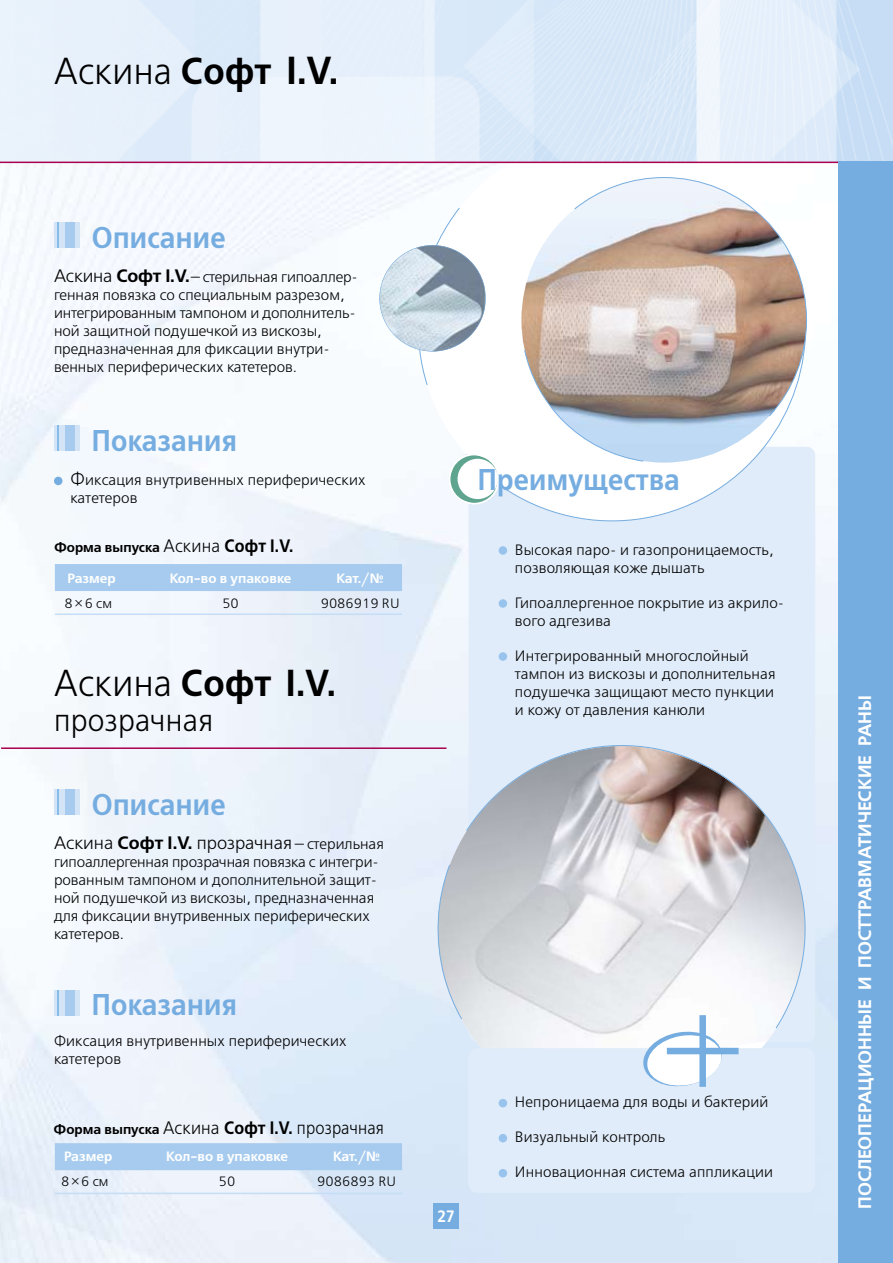
<style>
.page{position:relative;width:893px;height:1263px;background:#fff}
.page>*{position:absolute;margin:0;border:0;box-sizing:border-box;transform-origin:0 0}
.t1{font:116.4px "Free Set G";color:#76ade0}
.t2{font:37.5px "Free Set C";letter-spacing:.01em;color:#000;scale:.94 1}
.t3{font:700 37.5px "Free Set C";color:#000;scale:.94 1}
.t4{font:31.5px "Free Set C";letter-spacing:.01em;color:#000;scale:.94 1}
.t5{font:700 30px "Free Set C";letter-spacing:.01em;color:#76ade0;scale:.9 1}
.t6{font:700 18px "Free Set C";color:#fff}
.t7{font:18px "Free Set C";color:#000}
.t8{font:18px "Free Set C";color:#000;scale:.94 1}
.t9{font:700 16.5px "Free Set C";color:#fff;scale:.9 1}
.t10{font:15px/18px "Free Set C";color:#000}
.t11{font:15px/18px "Free Set C";color:#000;scale:.94 1}
.t12{font:700 13.5px "Free Set C";color:#fff}
.t13{font:13.5px "Free Set C";color:#000}
.t14{font:700 13.5px "Free Set C";color:#000}
.s1{font-weight:700}
.s2{font-weight:700;font-size:39px}
.s3{font-size:18px}
.s4{font-weight:700;font-size:18px}
.s5{font-weight:400;font-size:18px}
.s6{font-family:"Free Set";font-weight:300}
.s7{font-weight:400}
.s8{font-size:15px}
.s9{font-weight:700;font-size:13.5px}
</style>
<div class="page">
<div style="left:469px;top:447px;width:346px;height:595px;background:#e0ecf9;border-radius:9px"></div>
<svg style="left:407px;top:163px;width:410px;height:369px"></svg>
<svg style="left:413px;top:207px;width:394px;height:320px"></svg>
<svg style="left:445px;top:450px;width:58px;height:58px"></svg>
<svg style="left:414px;top:722px;width:415px;height:415px;fill:#e0ecf9"></svg>
<img style="left:414px;top:746px;width:402px;height:334px">
<svg style="left:433px;top:738px;width:379px;height:291px"></svg>
<div style="left:468px;top:1048px;width:347px;height:145px;background:#e0ecf9"></div>
<svg style="left:641px;top:1029px;width:83px;height:60px"></svg>
<div style="left:55px;top:1143px;width:347px;height:27px;background:#a6cbee"></div>
<hr style="left:55px;top:1192px;width:347px;height:2px;background:#c5ddf5">
<hr style="left:1px;top:747px;width:445px;height:2px;background:#a9004f">
<svg style="left:524px;top:177px;width:283px;height:285px"></svg>
<div style="left:433px;top:1203px;width:26px;height:26px;background:#76ade0"></div>
<img style="left:379px;top:245px;width:107px;height:106px;border-radius:53px">
<img style="left:0;top:0;width:893px;height:162px">
<hr style="left:0;top:162px;width:893px;height:1px;background:#a9004f">
<div style="left:839px;top:162px;width:54px;height:1101px;background:#76ade0"></div>
<div style="left:54px;top:222px;width:26px;height:26px;background:#d3e4f7"></div>
<svg style="left:58px;top:222px;width:1px;height:26px"></svg>
<div style="left:65px;top:222px;width:9px;height:26px;background:#a6cbee"></div>
<div style="left:499px;top:546px;width:8px;height:9px;background:#97c3ed;border-radius:50%"></div>
<div style="left:499px;top:599px;width:8px;height:9px;background:#97c3ed;border-radius:50%"></div>
<div style="left:499px;top:652px;width:8px;height:9px;background:#97c3ed;border-radius:50%"></div>
<div style="left:499px;top:1099px;width:8px;height:8px;background:#97c3ed;border-radius:50%"></div>
<div style="left:499px;top:1134px;width:8px;height:8px;background:#97c3ed;border-radius:50%"></div>
<div style="left:499px;top:1169px;width:8px;height:8px;background:#97c3ed;border-radius:50%"></div>
<div style="left:54px;top:789px;width:26px;height:26px;background:#d3e4f7"></div>
<svg style="left:58px;top:789px;width:1px;height:26px"></svg>
<div style="left:65px;top:789px;width:9px;height:26px;background:#a6cbee"></div>
<div style="left:55px;top:564px;width:347px;height:27px;background:#a6cbee"></div>
<hr style="left:55px;top:613px;width:347px;height:2px;background:#c5ddf5">
<div style="left:54px;top:425px;width:26px;height:26px;background:#d3e4f7"></div>
<svg style="left:58px;top:425px;width:1px;height:26px"></svg>
<div style="left:65px;top:425px;width:9px;height:26px;background:#a6cbee"></div>
<div style="left:54px;top:477px;width:9px;height:8px;background:#76ade0;border-radius:50%"></div>
<div style="left:54px;top:990px;width:26px;height:25px;background:#d3e4f7"></div>
<svg style="left:58px;top:990px;width:1px;height:25px"></svg>
<div style="left:65px;top:990px;width:9px;height:25px;background:#a6cbee"></div>
<h2 class="t2" style="left:54px;top:49px;width:304px">Aскина <span class="s1">Софт</span> <span class="s2">I.V.</span></h2>
<h3 class="t5" style="left:92px;top:219px;width:150px">Описание</h3>
<p class="t10" style="left:54px;top:268px;width:305px"><span class="s3">Aскинa</span> <span class="s4">Софт I.V.</span>—стерильная гипоаллер&shy;генная повязка со специальным разрезом, интегрированным тампоном и дополнитель&shy;ной защитной подушечкой из вискозы, предназначенная для фиксации внутри&shy;венных периферических катетеров.</p>
<h3 class="t5" style="left:92px;top:422px;width:163px">Показания</h3>
<p class="t10" style="left:71px;top:471px;width:296px"><span class="s3">Ф</span>иксация внутривенных периферических катетеров</p>
<p class="t14" style="left:54px;top:540px;width:241px">Форма выпуска <span class="s5">Aскинa</span> <span class="s3">Софт I.V.</span></p>
<p class="t12" style="left:68px;top:570px;width:50px">Размер</p>
<p class="t12" style="left:170px;top:570px;width:123px">Кол-во в упаковке</p>
<p class="t12" style="left:337px;top:570px;width:49px">Кат./№</p>
<p class="t13" style="left:65px;top:595px;width:49px">8<span class="s6">×</span>6 см</p>
<p class="t13" style="left:222px;top:595px;width:18px">50</p>
<p class="t13" style="left:321px;top:595px;width:80px">9086919 RU</p>
<h2 class="t3" style="left:54px;top:660px;width:301px"><span class="s7">Aскинa</span> Софт I.V.</h2>
<h3 class="t4" style="left:54px;top:701px;width:171px">прозрачная</h3>
<h3 class="t5" style="left:92px;top:787px;width:150px">Описание</h3>
<p class="t7" style="left:54px;top:833px;width:331px">Aскинa <span class="s1">Софт I.V.</span> прозрачная<span class="s8">— -стерильная</span></p>
<p class="t10" style="left:54px;top:854px;width:326px">гипоаллергенная прозрачная повязка с интегри&shy;рованным тампоном и дополнительной защит&shy;ной подушечкой из вискозы, предназначенная для фиксации внутривенных периферических катетеров.</p>
<h3 class="t5" style="left:92px;top:987px;width:163px">Показания</h3>
<p class="t11" style="left:54px;top:1032px;width:313px">Фиксация внутривенных периферических катетеров</p>
<p class="t8" style="left:54px;top:1117px;width:353px"><span class="s9">Форма выпуска</span> Aскинa <span class="s1">Софт I.V.</span> прозрачная</p>
<p class="t12" style="left:64px;top:1148px;width:50px">Размер</p>
<p class="t12" style="left:166px;top:1148px;width:123px">Кол-во в упаковке</p>
<p class="t12" style="left:333px;top:1148px;width:49px">Кат./№</p>
<p class="t13" style="left:61px;top:1174px;width:49px">8<span class="s6">×</span>6 см</p>
<p class="t13" style="left:219px;top:1174px;width:18px">50</p>
<p class="t13" style="left:317px;top:1174px;width:80px">9086893 RU</p>
<h3 class="t5" style="left:478px;top:462px;width:226px">Преимущества</h3>
<p class="t10" style="left:515px;top:541px;width:260px">Высокая паро- и газопроницаемость, позволяющая коже дышать</p>
<p class="t10" style="left:515px;top:594px;width:271px">Гипоаллергенное покрытие из акрило&shy;вого адгезива</p>
<p class="t10" style="left:515px;top:647px;width:262px">Интегрированный многослойный тампон из вискозы и дополнительная подушечка защищают место пункции и кожу от давления канюли</p>
<p class="t9" style="left:437px;top:1207px;width:21px">27</p>
<h1 class="t1" style="left:659px;top:991px;width:90px">+</h1>
<p class="t10" style="left:515px;top:1093px;width:255px">Непроницаема для воды и бактерий</p>
<p class="t10" style="left:515px;top:1128px;width:152px">Визуальный контроль</p>
<p class="t10" style="left:515px;top:1163px;width:260px">Инновационная система аппликации</p>
<p class="t6" style="left:854px;top:1209px;width:515px;rotate:-90deg">ПОСЛЕОПЕРАЦИОННЫЕ И ПОСТТРАВМАТИЧЕСКИЕ РАНЫ</p>
</div>
